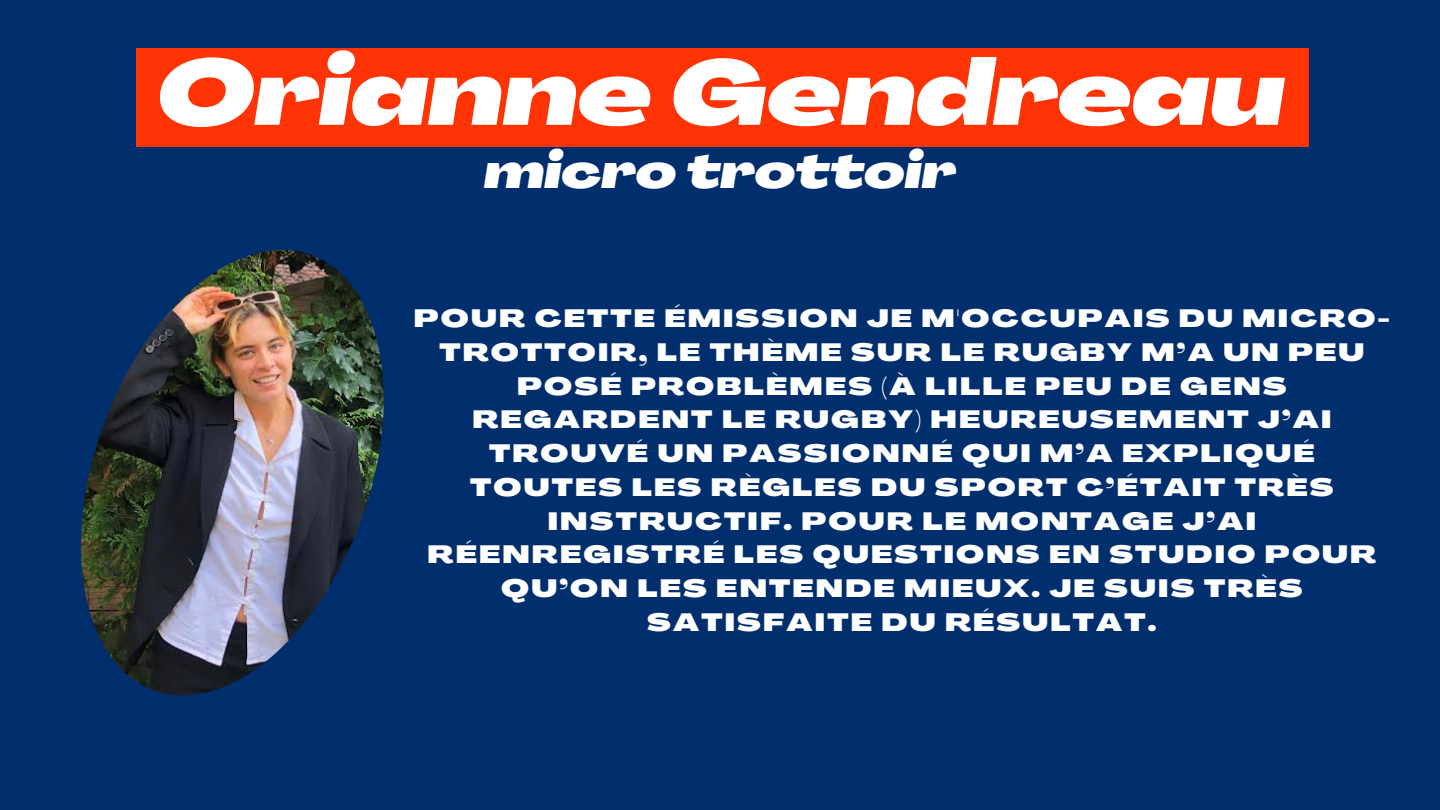
<style>
.page{position:relative;width:1440px;height:810px;background:#012f6d}
.page>*{position:absolute;margin:0;border:0;box-sizing:border-box;transform-origin:0 0}
.t1{font:italic 900 90.4px "Agrandir Grand";color:#fff}
.t2{font:italic 900 48px "Agrandir Grand";color:#fff}
.t3{font:900 24.6px/33.8px "Agrandir Grand";letter-spacing:.09em;color:#fff;text-align:center}
</style>
<div class="page">
<img style="left:81px;top:250px;width:303px;height:445px">
<div style="left:136px;top:49px;width:1173px;height:98px;background:#ff3303"></div>
<p class="t1" style="left:156px;top:57px;width:1129px">Orianne Gendreau</p>
<p class="t2" style="left:484px;top:152px;width:473px">micro trottoir</p>
<p class="t3" style="left:414px;top:304px;width:978px">POUR CETTE ÉMISSION JE M'OCCUPAIS DU MICRO-TROTTOIR, LE THÈME SUR LE RUGBY M’A UN PEU POSÉ PROBLÈMES (À LILLE PEU DE GENS REGARDENT LE RUGBY) HEUREUSEMENT J’AI TROUVÉ UN PASSIONNÉ QUI M’A EXPLIQUÉ TOUTES LES RÈGLES DU SPORT C’ÉTAIT TRÈS INSTRUCTIF. POUR LE MONTAGE J’AI RÉENREGISTRÉ LES QUESTIONS EN STUDIO POUR QU’ON LES ENTENDE MIEUX. JE SUIS TRÈS SATISFAITE DU RÉSULTAT.</p>
</div>
